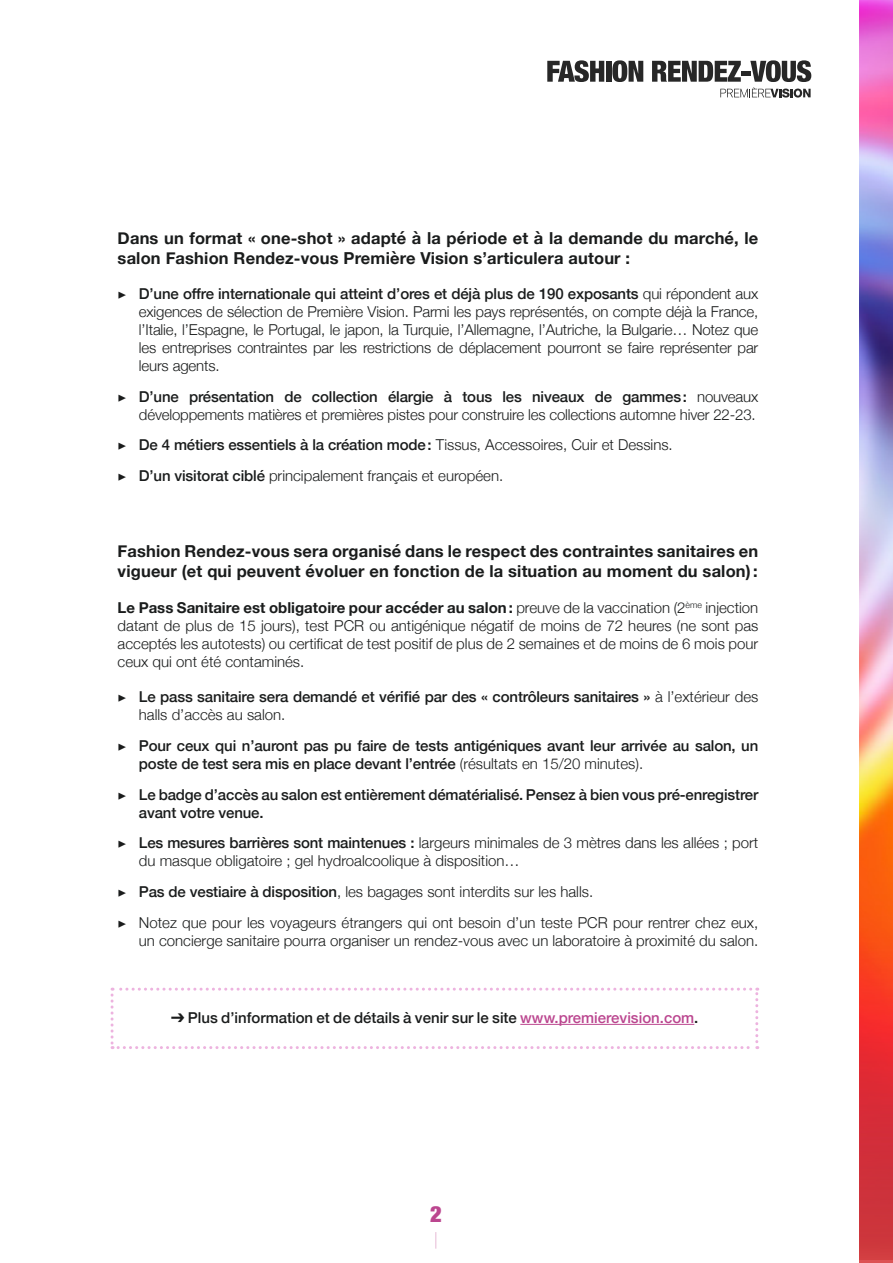
<style>
.page{position:relative;width:893px;height:1263px;background:#fff}
.page>*{position:absolute;margin:0;border:0;box-sizing:border-box;transform-origin:0 0}
.t1{font:900 condensed 22.5px "Helvetica Neue";color:#bb468f}
.t2{font:700 16.5px/19.8px "Helvetica Neue";letter-spacing:.01em;color:#1a1c1c}
.t3{font:200 16.5px "Helvetica Neue";color:#bb468f}
.t4{font:300 15px/18px "Helvetica Neue";color:#1a1c1c;text-align:justify}
.t5{font:500 15px/18px "Helvetica Neue";letter-spacing:-.01em;color:#1a1c1c}
.s1{font-family:"Minion Pro";font-weight:400}
.s2{font-weight:500}
.s3{font-weight:300}
.s4{font-weight:700}
.s5{font-family:"Arial Unicode MS";font-weight:400}
.s6{color:#bb468f}
</style>
<div class="page">
<svg style="left:547px;top:60px;width:57px;height:22px"></svg>
<div style="left:606px;top:61px;width:5px;height:21px;background:#272727"></div>
<svg style="left:612px;top:60px;width:31px;height:22px"></svg>
<svg style="left:652px;top:60px;width:159px;height:38px"></svg>
<img style="left:860px;top:1px;width:33px;height:937px">
<img style="left:860px;top:938px;width:33px;height:325px">
<svg style="left:111px;top:988px;width:647px;height:61px"></svg>
<hr style="left:520px;top:1024px;width:174px;height:1px;background:#bb468f">
<p class="t2" style="left:118px;top:229px;width:642px">Dans un format « one-shot » adapté à la période et à la demande du marché, le salon Fashion Rendez-vous Première Vision s’articulera autour :</p>
<p class="t4" style="left:139px;top:283px;width:621px;text-indent:-21px"><span class="s1">▶</span> <span class="s2">D’une offre internationale qui atteint d’ores et déjà plus de 190 exposants</span> qui répondent aux exigences de sélection de Première Vision. Parmi les pays représentés, on compte déjà la France, l’Italie, l’Espagne, le Portugal, le japon, la Turquie, l’Allemagne, l’Autriche, la Bulgarie… Notez que les entreprises contraintes par les restrictions de déplacement pourront se faire représenter par leurs agents.</p>
<p class="t4" style="left:118px;top:386px;width:642px;text-align:right"><span class="s1">▶</span> <span class="s2">D’une présentation de collection élargie à tous les niveaux de gammes:</span> nouveaux développements matières et premières pistes pour construire les collections automne hiver 22-23.</p>
<p class="t5" style="left:118px;top:435px;width:557px"><span class="s1">▶</span> De 4 métiers essentiels à la création mode: <span class="s3">Tissus, Accessoires, Cuir et Dessins.</span></p>
<p class="t4" style="left:118px;top:466px;width:387px"><span class="s1">▶</span> <span class="s2">D’un visitorat ciblé</span> principalement français et européen.</p>
<p class="t2" style="left:118px;top:542px;width:642px">Fashion Rendez-vous sera organisé dans le respect des contraintes sanitaires en vigueur (et qui peuvent évoluer en fonction de la situation au moment du salon):</p>
<p class="t4" style="left:118px;top:598px;width:642px"><span class="s4">Le Pass Sanitaire est obligatoire pour accéder au salon:</span> preuve de la vaccination (2<sup>ème</sup> injection datant de plus de 15 jours), test PCR ou antigénique négatif de moins de 72 heures (ne sont pas acceptés les autotests) ou certificat de test positif de plus de 2 semaines et de moins de 6 mois pour ceux qui ont été contaminés.</p>
<p class="t5" style="left:139px;top:686px;width:621px;text-indent:-21px"><span class="s1">▶</span> Le pass sanitaire sera demandé et vérifié par des « contrôleurs sanitaires » <span class="s3">à l’extérieur des halls d’accès au salon.</span></p>
<p class="t5" style="left:139px;top:735px;width:621px;text-indent:-21px"><span class="s1">▶</span> Pour ceux qui n’auront pas pu faire de tests antigéniques avant leur arrivée au salon, un poste de test sera mis en place devant l’entrée <span class="s3">(résultats en 15/20 minutes).</span></p>
<p class="t5" style="left:139px;top:784px;width:621px;text-indent:-21px"><span class="s1">▶</span> Le badge d’accès au salon est entièrement dématérialisé. Pensez à bien vous pré-enregistrer avant votre venue.</p>
<p class="t4" style="left:139px;top:833px;width:621px;text-indent:-21px"><span class="s1">▶</span> <span class="s2">Les mesures barrières sont maintenues :</span> largeurs minimales de 3 mètres dans les allées ; port du masque obligatoire ; gel hydroalcoolique à disposition…</p>
<p class="t4" style="left:118px;top:882px;width:477px"><span class="s1">▶</span> <span class="s2">Pas de vestiaire à disposition</span>, les bagages sont interdits sur les halls.</p>
<p class="t4" style="left:118px;top:912px;width:642px;text-align:right"><span class="s1">▶</span> Notez que pour les voyageurs étrangers qui ont besoin d’un teste PCR pour rentrer chez eux, un concierge sanitaire pourra organiser un rendez-vous avec un laboratoire à proximité du salon.</p>
<p class="t5" style="left:171px;top:1008px;width:529px"><span class="s5">➔</span> Plus d’information et de détails à venir sur le site <span class="s6">www.premierevision.com</span>.</p>
<p class="t1" style="left:430px;top:1195px;width:13px">2</p>
<p class="t3" style="left:434px;top:1226px;width:5px">|</p>
</div>
